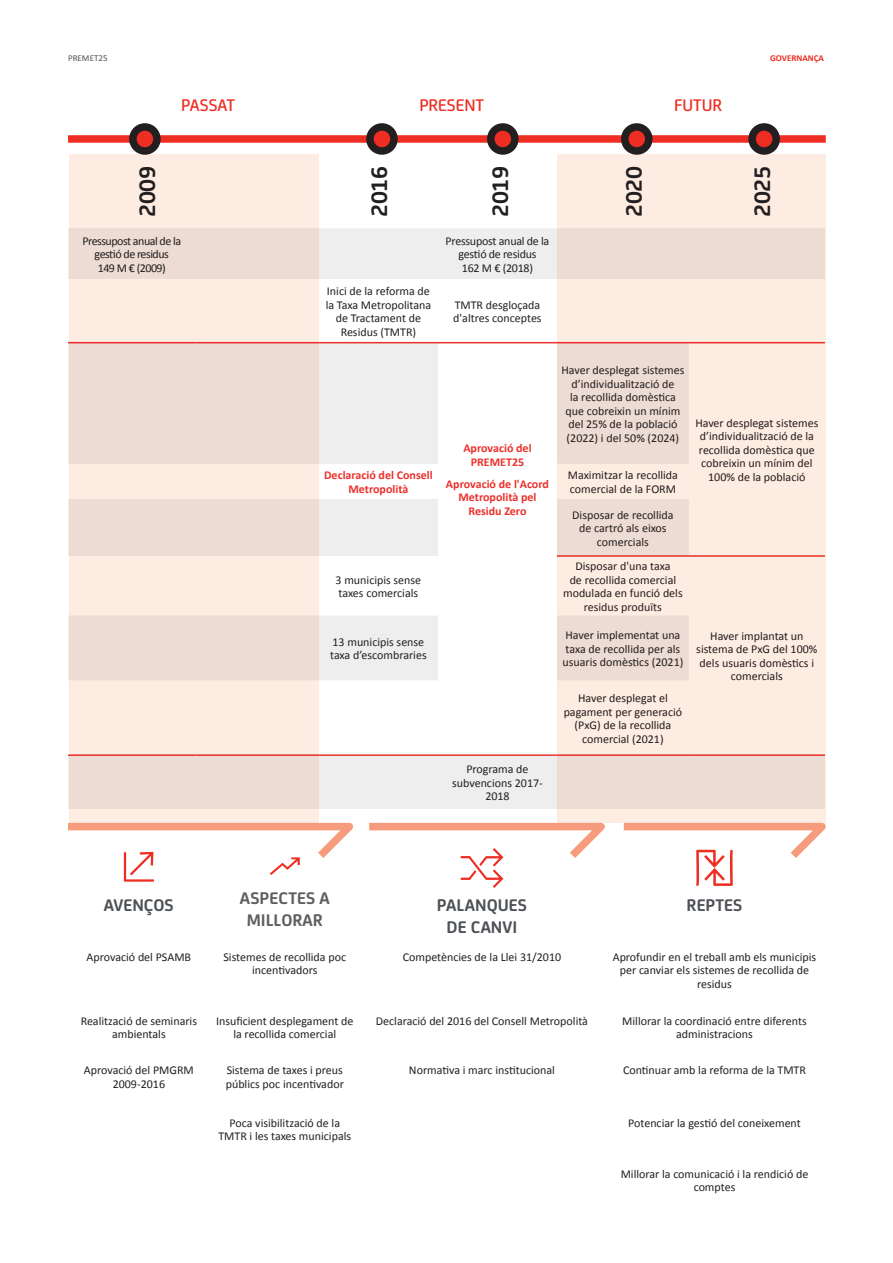
<style>
.page{position:relative;width:893px;height:1263px;background:#fff}
.page>*{position:absolute;margin:0;border:0;box-sizing:border-box;transform-origin:0 0}
.t1{font:700 24px "FS Joey";color:#231f20}
.t2{font:700 18px/22.5px "FS Joey";color:#4e5256;text-align:center}
.t3{font:500 18px "FS Joey";color:#ee2e22}
.t4{font:700 18px/22.5px "FS Joey";color:#5f5f62;text-align:center}
.t5{font:12px/13.5px "Calibri";color:#231f20;text-align:center}
.t6{font:700 12px/13.5px "Calibri";color:#ec312c;text-align:center}
.t7{font:12px/13.5px "Calibri";letter-spacing:-.04em;color:#231f20;text-align:center}
.t8{font:12px/13.5px "Calibri";letter-spacing:-.02em;color:#231f20;text-align:center}
.t9{font:700 9px "Calibri";color:#ee2e22}
.t10{font:9px "Calibri";color:#4e5256}
</style>
<div class="page">
<div style="left:69px;top:155px;width:250px;height:668px;background:#fdece2"></div>
<div style="left:557px;top:155px;width:269px;height:668px;background:#fdece2"></div>
<div style="left:68px;top:135px;width:758px;height:8px;background:#ee2e22"></div>
<div style="left:133px;top:127px;width:24px;height:24px;background:#ee2e22;border-radius:50%"></div>
<div style="left:129px;top:123px;width:32px;height:32px;border:8px solid #231f20;border-radius:50%"></div>
<div style="left:370px;top:127px;width:24px;height:24px;background:#ee2e22;border-radius:50%"></div>
<div style="left:366px;top:123px;width:32px;height:32px;border:8px solid #231f20;border-radius:50%"></div>
<div style="left:491px;top:127px;width:24px;height:24px;background:#ee2e22;border-radius:50%"></div>
<div style="left:487px;top:123px;width:32px;height:32px;border:8px solid #231f20;border-radius:50%"></div>
<div style="left:625px;top:127px;width:24px;height:24px;background:#ee2e22;border-radius:50%"></div>
<div style="left:621px;top:123px;width:31px;height:32px;border:8px solid #231f20;border-radius:50%"></div>
<div style="left:752px;top:127px;width:24px;height:24px;background:#ee2e22;border-radius:50%"></div>
<div style="left:748px;top:123px;width:32px;height:32px;border:8px solid #231f20;border-radius:50%"></div>
<svg style="left:68px;top:228px;width:757px;height:581px"></svg>
<hr style="left:68px;top:342px;width:128px;height:1px;background:#ec312c">
<hr style="left:196px;top:342px;width:123px;height:1px;background:#ec312c">
<hr style="left:319px;top:342px;width:119px;height:1px;background:#ec312c">
<hr style="left:438px;top:342px;width:119px;height:1px;background:#ec312c">
<hr style="left:557px;top:342px;width:132px;height:1px;background:#ec312c">
<hr style="left:689px;top:342px;width:136px;height:1px;background:#ec312c">
<hr style="left:557px;top:555px;width:132px;height:2px;background:#ec312c">
<hr style="left:689px;top:555px;width:136px;height:2px;background:#ec312c">
<hr style="left:689px;top:754px;width:136px;height:2px;background:#ec312c">
<hr style="left:68px;top:754px;width:128px;height:2px;background:#ec312c">
<hr style="left:196px;top:754px;width:123px;height:2px;background:#ec312c">
<hr style="left:319px;top:754px;width:119px;height:2px;background:#ec312c">
<hr style="left:438px;top:754px;width:119px;height:2px;background:#ec312c">
<hr style="left:557px;top:754px;width:132px;height:2px;background:#ec312c">
<svg style="left:68px;top:822px;width:758px;height:66px"></svg>
<p class="t10" style="left:68px;top:52px;width:41px">PREMET25</p>
<p class="t9" style="left:770px;top:52px;width:55px">GOVERNANÇA</p>
<p class="t1" style="left:129px;top:217px;width:53px;rotate:-90deg">2009</p>
<p class="t3" style="left:181px;top:92px;width:55px">PASSAT</p>
<p class="t3" style="left:419px;top:92px;width:66px">PRESENT</p>
<p class="t3" style="left:674px;top:92px;width:50px">FUTUR</p>
<p class="t1" style="left:361px;top:217px;width:53px;rotate:-90deg">2016</p>
<p class="t1" style="left:482px;top:217px;width:53px;rotate:-90deg">2019</p>
<p class="t1" style="left:616px;top:217px;width:53px;rotate:-90deg">2020</p>
<p class="t1" style="left:744px;top:217px;width:53px;rotate:-90deg">2025</p>
<p class="t7" style="left:82px;top:234px;width:100px">Pressupost anual de la gestió de residus<br>149 M € (2009)</p>
<p class="t8" style="left:446px;top:234px;width:105px">Pressupost anual de la gestió de residus<br>162 M € (2018)</p>
<p class="t5" style="left:326px;top:284px;width:107px">Inici de la reforma de la Taxa Metropolitana de Tractament de<br>Residus (TMTR)</p>
<p class="t5" style="left:453px;top:298px;width:90px;text-align:left">TMTR desgloçada d'altres conceptes</p>
<p class="t5" style="left:561px;top:363px;width:125px">Haver desplegat sistemes d’individualització de<br>la recollida domèstica que cobreixin un mínim del 25% de la població (2022) i del 50% (2024)</p>
<p class="t5" style="left:695px;top:416px;width:125px">Haver desplegat sistemes d’individualització de la recollida domèstica que cobreixin un mínim del</p>
<p class="t6" style="left:463px;top:442px;width:70px">Aprovació del<br>PREMET25</p>
<p class="t6" style="left:446px;top:477px;width:104px">Aprovació de l'Acord<br>Metropolità pel<br>Residu Zero</p>
<p class="t5" style="left:568px;top:468px;width:112px;text-align:left">Maximitzar la recollida comercial de la FORM</p>
<p class="t5" style="left:572px;top:508px;width:103px">Disposar de recollida de cartró als eixos comercials</p>
<p class="t6" style="left:324px;top:468px;width:110px">Declaració del Consell</p>
<p class="t5" style="left:708px;top:470px;width:99px">100% de la població</p>
<p class="t6" style="left:348px;top:482px;width:61px">Metropolità</p>
<p class="t5" style="left:336px;top:573px;width:87px;text-align:left">3 municipis sense taxes comercials</p>
<p class="t5" style="left:563px;top:559px;width:121px">Disposar d'una taxa<br>de recollida comercial modulada en funció dels residus produïts</p>
<p class="t5" style="left:330px;top:635px;width:98px;text-align:left">13 municipis sense taxa d’escombraries</p>
<p class="t5" style="left:562px;top:628px;width:122px;text-align:left">Haver implementat una taxa de recollida per als usuaris domèstics (2021)</p>
<p class="t5" style="left:564px;top:691px;width:120px">Haver desplegat el pagament per generació (PxG) de la recollida comercial (2021)</p>
<p class="t5" style="left:452px;top:762px;width:92px">Programa de subvencions 2017-<br>2018</p>
<p class="t5" style="left:696px;top:629px;width:123px">Haver implantat un sistema de PxG del 100% dels usuaris domèstics i comercials</p>
<p class="t2" style="left:104px;top:892px;width:71px">AVENÇOS</p>
<p class="t4" style="left:240px;top:885px;width:91px">ASPECTES A<br>MILLORAR</p>
<p class="t2" style="left:437px;top:892px;width:92px">PALANQUES<br>DE CANVI</p>
<p class="t2" style="left:687px;top:892px;width:57px">REPTES</p>
<p class="t5" style="left:87px;top:950px;width:106px">Aprovació del PSAMB</p>
<p class="t5" style="left:223px;top:950px;width:124px">Sistemes de recollida poc incentivadors</p>
<p class="t5" style="left:403px;top:950px;width:160px">Competències de la Llei 31/2010</p>
<p class="t5" style="left:613px;top:950px;width:205px">Aprofundir en el treball amb els municipis per canviar els sistemes de recollida de residus</p>
<p class="t5" style="left:81px;top:1014px;width:118px">Realització de seminaris ambientals</p>
<p class="t5" style="left:216px;top:1014px;width:139px">Insuficient desplegament de la recollida comercial</p>
<p class="t5" style="left:376px;top:1014px;width:214px">Declaració del 2016 del Consell Metropolità</p>
<p class="t5" style="left:622px;top:1014px;width:186px">Millorar la coordinació entre diferents administracions</p>
<p class="t5" style="left:84px;top:1063px;width:111px">Aprovació del PMGRM<br>2009-2016</p>
<p class="t5" style="left:226px;top:1063px;width:120px;text-align:left">Sistema de taxes i preus públics poc incentivador</p>
<p class="t5" style="left:409px;top:1063px;width:148px">Normativa i marc institucional</p>
<p class="t5" style="left:623px;top:1063px;width:184px">Continuar amb la reforma de la TMTR</p>
<p class="t5" style="left:218px;top:1116px;width:134px">Poca visibilització de la<br>TMTR i les taxes municipals</p>
<p class="t5" style="left:628px;top:1116px;width:174px">Potenciar la gestió del coneixement</p>
<p class="t5" style="left:621px;top:1167px;width:189px">Millorar la comunicació i la rendició de comptes</p>
</div>
